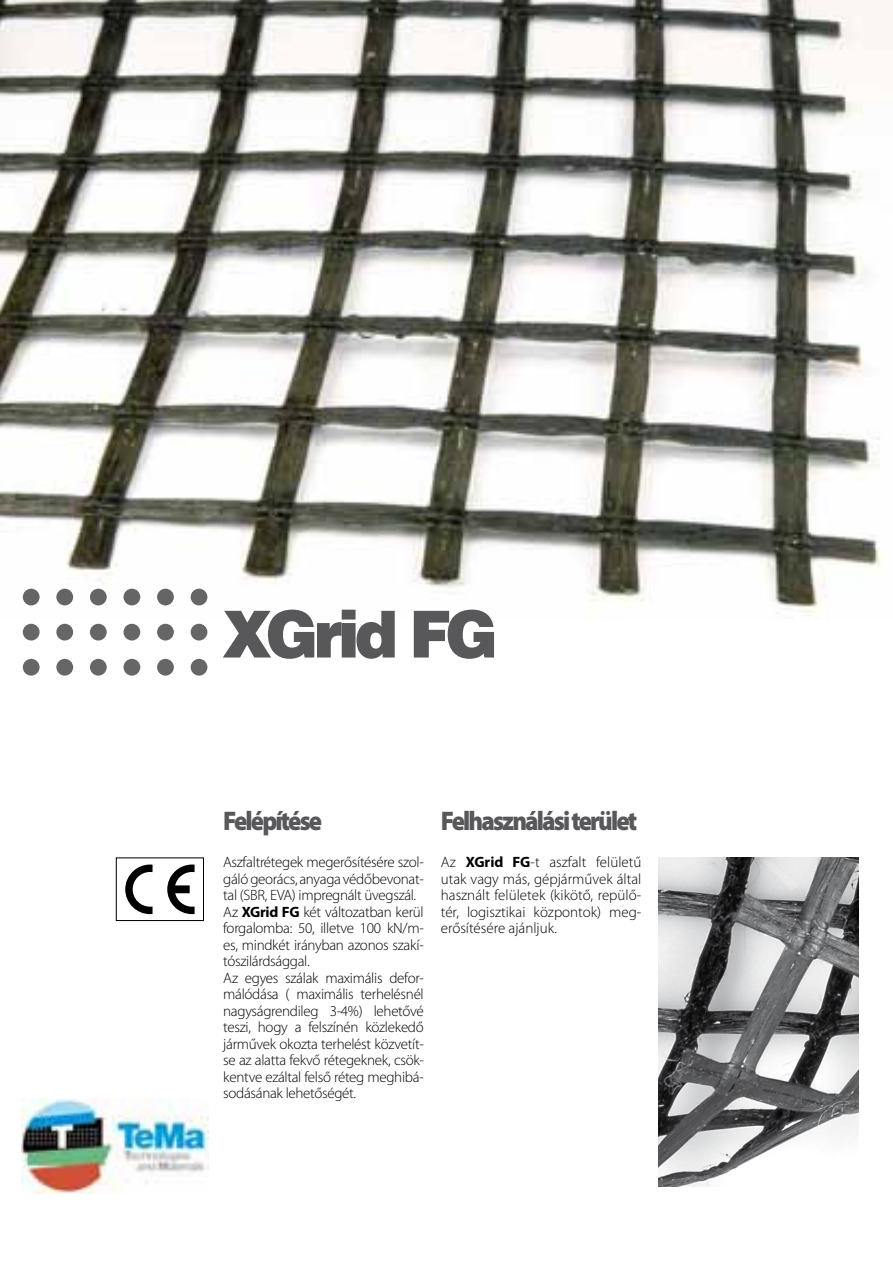
<style>
.page{position:relative;width:893px;height:1263px;background:#fff}
.page>*{position:absolute;margin:0;border:0;box-sizing:border-box;transform-origin:0 0}
.t1{font:900 64.95px "Swiss 721 BT";letter-spacing:-.08em;color:#58585a}
.t2{font:900 27px "Myriad Pro";letter-spacing:-.075em;color:#58585a;scale:.91 1}
.t3{font:300 15px/16.5px "Myriad Pro";letter-spacing:-.02em;color:#000}
.s1{font-weight:700}
</style>
<div class="page">
<img style="left:21px;top:1098px;width:187px;height:95px">
<img style="left:658px;top:857px;width:201px;height:329px">
<img style="left:0;top:0;width:893px;height:616px">
<div style="left:23px;top:589px;width:17px;height:16px;background:#656565;border-radius:50%"></div>
<div style="left:56px;top:589px;width:17px;height:16px;background:#656565;border-radius:50%"></div>
<div style="left:90px;top:589px;width:17px;height:16px;background:#656565;border-radius:50%"></div>
<div style="left:123px;top:589px;width:17px;height:16px;background:#656565;border-radius:50%"></div>
<div style="left:157px;top:589px;width:17px;height:16px;background:#656565;border-radius:50%"></div>
<div style="left:191px;top:589px;width:16px;height:16px;background:#656565;border-radius:50%"></div>
<div style="left:23px;top:624px;width:17px;height:16px;background:#666;border-radius:50%"></div>
<div style="left:56px;top:624px;width:17px;height:16px;background:#666;border-radius:50%"></div>
<div style="left:90px;top:624px;width:17px;height:16px;background:#666;border-radius:50%"></div>
<div style="left:123px;top:624px;width:17px;height:16px;background:#666;border-radius:50%"></div>
<div style="left:157px;top:624px;width:17px;height:16px;background:#666;border-radius:50%"></div>
<div style="left:191px;top:624px;width:16px;height:16px;background:#666;border-radius:50%"></div>
<svg style="left:23px;top:659px;width:17px;height:17px"></svg>
<div style="left:56px;top:659px;width:17px;height:17px;background:#666;border-radius:50%"></div>
<div style="left:90px;top:659px;width:17px;height:17px;background:#666;border-radius:50%"></div>
<svg style="left:123px;top:659px;width:17px;height:17px"></svg>
<svg style="left:157px;top:659px;width:17px;height:17px"></svg>
<div style="left:191px;top:659px;width:16px;height:17px;background:#666;border-radius:50%"></div>
<div style="left:116px;top:857px;width:88px;height:64px;border:1px solid #000"></div>
<svg style="left:125px;top:864px;width:28px;height:50px"></svg>
<svg style="left:167px;top:864px;width:28px;height:50px"></svg>
<h1 class="t1" style="left:223px;top:595px;width:276px">XGrid FG</h1>
<h2 class="t2" style="left:223px;top:802px;width:110px">Felépítése</h2>
<p class="t3" style="left:223px;top:854px;width:202px">Aszfaltrétegek megerősítésére szol&shy;gáló georács, anyaga védőbevonat&shy;tal (SBR, EVA) impregnált üvegszál.<br>Az <span class="s1">XGrid FG</span> két változatban kerül forgalomba: 50, illetve 100 kN/m&shy;es, mindkét irányban azonos szakí&shy;tószilárdsággal.<br>Az egyes szálak maximális defor&shy;málódása ( maximális terhelésnél nagyságrendileg 3-4%) lehetővé teszi, hogy a felszínén közlekedő járművek okozta terhelést közvetít&shy;se az alatta fekvő rétegeknek, csök&shy;kentve ezáltal felső réteg meghibá&shy;sodásának lehetőségét.</p>
<h2 class="t2" style="left:441px;top:802px;width:217px">Felhasználási terület</h2>
<p class="t3" style="left:441px;top:854px;width:202px;text-align:justify">Az <span class="s1">XGrid FG</span>-t aszfalt felületű utak vagy más, gépjárművek által használt felületek (kikötő, repülő&shy;tér, logisztikai központok) meg&shy;erősítésére ajánljuk.</p>
</div>
